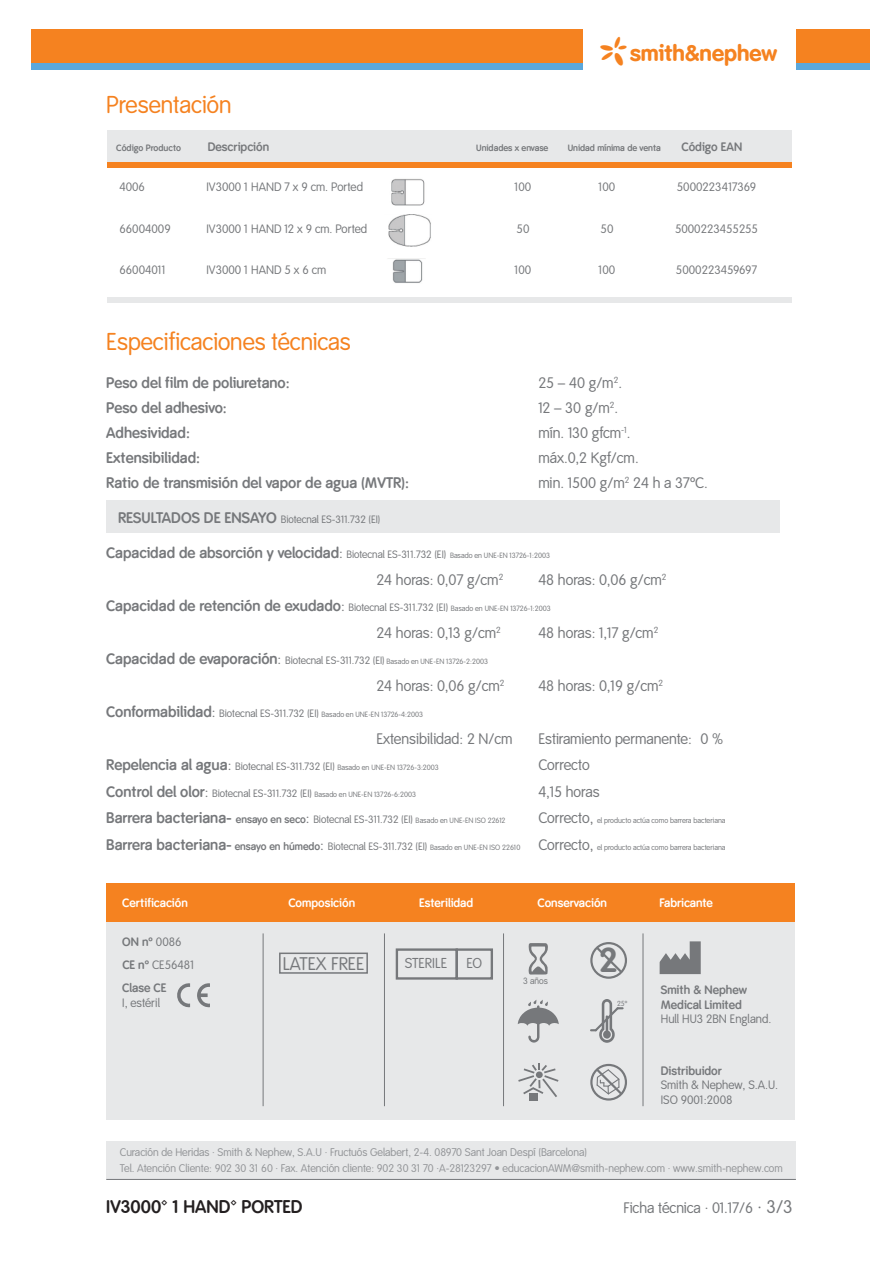
<style>
.page{position:relative;width:893px;height:1263px;background:#fff}
.page>*{position:absolute;margin:0;border:0;box-sizing:border-box;transform-origin:0 0}
.t1{font:700 34.2px "Smith&Nephew";color:#76787b}
.t2{font:24px "Smith&Nephew";color:#f58220}
.t3{font:22.35px "Smith&Nephew Logo";color:#f58220}
.t4{font:700 18px "Smith&Nephew";color:#231f20}
.t5{font:18px "Smith&Nephew";color:#76787b}
.t6{font:700 15px "Smith&Nephew";color:#76787b}
.t7{font:15px "Smith&Nephew";color:#76787b}
.t8{font:14.1px "Smith&Nephew";color:#76787b}
.t9{font:12px/14.4px "Smith&Nephew";color:#76787b}
.t10{font:700 12px/14.4px "Smith&Nephew";color:#76787b}
.t11{font:700 12px "Smith&Nephew";color:#fff}
.t12{font:10.95px/16.5px "Smith&Nephew";color:#939598}
.t13{font:10.5px "Smith&Nephew";color:#76787b}
.t14{font:700 9px "Smith&Nephew";color:#76787b}
.t15{font:9px "Smith&Nephew";color:#76787b}
.t16{font:7.5px "Smith&Nephew";color:#76787b}
.t17{font:7.2px "Smith&Nephew";color:#76787b}
.s1{font-weight:700;font-size:15px}
.s2{font-weight:400}
.s3{font-weight:400;font-size:10.5px}
.s4{font-weight:400;font-size:7.5px}
.s5{font-size:15px}
.s6{font-size:10.5px}
.s7{font-weight:700}
.s8{font-size:7.5px}
.s9{font-weight:700;font-size:10.5px}
.s10{font-size:18px}
</style>
<div class="page">
<div style="left:107px;top:1141px;width:689px;height:39px;background:#e7e8e9"></div>
<hr style="left:106px;top:1179px;width:690px;height:1px;background:#76787b">
<div style="left:796px;top:36px;width:74px;height:33px;background:#5ba8dc"></div>
<div style="left:796px;top:29px;width:74px;height:34px;background:#f58220"></div>
<div style="left:31px;top:36px;width:552px;height:33px;background:#5ba8dc"></div>
<div style="left:31px;top:29px;width:552px;height:34px;background:#f58220"></div>
<div style="left:106px;top:919px;width:689px;height:200px;background:#e7e8e9"></div>
<div style="left:106px;top:883px;width:689px;height:39px;background:#f58220"></div>
<svg style="left:528px;top:943px;width:20px;height:32px"></svg>
<div style="left:279px;top:952px;width:89px;height:22px;border:2px solid #76787b"></div>
<svg style="left:518px;top:1000px;width:41px;height:42px"></svg>
<div style="left:590px;top:942px;width:37px;height:37px;border:2px solid #76787b;border-radius:50%"></div>
<svg style="left:594px;top:944px;width:30px;height:31px"></svg>
<div style="left:590px;top:1064px;width:37px;height:36px;border:2px solid #76787b;border-radius:50%"></div>
<svg style="left:594px;top:1066px;width:30px;height:31px"></svg>
<svg style="left:591px;top:999px;width:32px;height:44px"></svg>
<hr style="left:263px;top:933px;width:1px;height:173px;background:#76787b">
<hr style="left:643px;top:933px;width:1px;height:173px;background:#76787b">
<hr style="left:503px;top:933px;width:1px;height:173px;background:#76787b">
<hr style="left:384px;top:933px;width:1px;height:173px;background:#76787b">
<svg style="left:197px;top:983px;width:13px;height:24px"></svg>
<svg style="left:177px;top:983px;width:13px;height:24px"></svg>
<div style="left:529px;top:1093px;width:8px;height:7px;background:#76787b"></div>
<svg style="left:518px;top:1063px;width:40px;height:34px"></svg>
<svg style="left:660px;top:941px;width:41px;height:33px"></svg>
<div style="left:396px;top:948px;width:62px;height:32px;border:2px solid #76787b"></div>
<div style="left:456px;top:948px;width:37px;height:32px;border:2px solid #76787b"></div>
<div style="left:107px;top:131px;width:685px;height:32px;background:#e7e8e9"></div>
<div style="left:107px;top:163px;width:685px;height:5px;background:#f58220"></div>
<div style="left:107px;top:297px;width:685px;height:5px;background:#e7e8e9"></div>
<img style="left:391px;top:179px;width:34px;height:26px">
<img style="left:388px;top:214px;width:43px;height:33px">
<img style="left:392px;top:259px;width:31px;height:24px">
<div style="left:106px;top:501px;width:673px;height:32px;background:#e7e8e9"></div>
<p class="t2" style="left:106px;top:91px;width:127px">Presentación</p>
<h3 class="t3" style="left:601px;top:37px;width:178px">*smith&amp;nephew</h3>
<p class="t14" style="left:116px;top:142px;width:66px">Código Producto</p>
<p class="t10" style="left:208px;top:140px;width:63px">Descripción</p>
<p class="t14" style="left:476px;top:142px;width:74px">Unidades x envase</p>
<p class="t14" style="left:568px;top:142px;width:95px">Unidad mínima de venta</p>
<p class="t10" style="left:681px;top:140px;width:62px">Código EAN</p>
<p class="t9" style="left:119px;top:180px;width:27px">4006</p>
<p class="t9" style="left:206px;top:180px;width:158px">IV3000 1 HAND 7 x 9 cm. Ported</p>
<p class="t9" style="left:515px;top:180px;width:18px">100</p>
<p class="t9" style="left:599px;top:180px;width:18px">100</p>
<p class="t9" style="left:677px;top:180px;width:81px">5000223417369</p>
<p class="t9" style="left:119px;top:222px;width:53px">66004009</p>
<p class="t9" style="left:206px;top:222px;width:162px">IV3000 1 HAND 12 x 9 cm. Ported</p>
<p class="t9" style="left:517px;top:222px;width:14px">50</p>
<p class="t9" style="left:601px;top:222px;width:14px">50</p>
<p class="t9" style="left:675px;top:222px;width:85px">5000223455255</p>
<p class="t9" style="left:119px;top:263px;width:48px">66004011</p>
<p class="t9" style="left:206px;top:263px;width:121px">IV3000 1 HAND 5 x 6 cm</p>
<p class="t9" style="left:515px;top:263px;width:18px">100</p>
<p class="t9" style="left:599px;top:263px;width:18px">100</p>
<p class="t9" style="left:676px;top:263px;width:83px">5000223459697</p>
<p class="t2" style="left:106px;top:328px;width:246px">Especificaciones técnicas</p>
<p class="t6" style="left:106px;top:374px;width:185px">Peso del film de poliuretano:</p>
<p class="t7" style="left:538px;top:374px;width:85px">25 – 40 g/m<sup>2</sup>.</p>
<p class="t6" style="left:106px;top:399px;width:122px">Peso del adhesivo:</p>
<p class="t7" style="left:538px;top:399px;width:81px">12 – 30 g/m<sup>2</sup>.</p>
<p class="t6" style="left:106px;top:424px;width:85px">Adhesividad:</p>
<p class="t7" style="left:538px;top:424px;width:94px">mín. 130 gfcm<sup>-1</sup>.</p>
<p class="t6" style="left:106px;top:449px;width:95px">Extensibilidad:</p>
<p class="t7" style="left:538px;top:449px;width:102px">máx.0,2 Kgf/cm.</p>
<p class="t6" style="left:106px;top:474px;width:304px">Ratio de transmisión del vapor de agua (MVTR):</p>
<p class="t7" style="left:538px;top:474px;width:171px">min. 1500 g/m<sup>2</sup> 24 h a 37ºC.</p>
<p class="t13" style="left:118px;top:513px;width:264px"><span class="s1">RESULTADOS DE ENSAYO</span> Biotecnal ES-311.732 (EI)</p>
<p class="t6" style="left:106px;top:544px;width:445px">Capacidad de absorción y velocidad<span class="s2">:</span> <span class="s3">Biotecnal ES-311.732 (EI)</span> <span class="s4">Basado en UNE-EN 13726-1:2003</span></p>
<p class="t7" style="left:376px;top:571px;width:129px">24 horas: 0,07 g/cm<sup>2</sup></p>
<p class="t7" style="left:538px;top:571px;width:130px">48 horas: 0,06 g/cm<sup>2</sup></p>
<p class="t6" style="left:106px;top:597px;width:446px">Capacidad de retención de exudado<span class="s2">:</span> <span class="s3">Biotecnal ES-311.732 (EI)</span> <span class="s4">Basado en UNE-EN 13726-1:2003</span></p>
<p class="t7" style="left:376px;top:624px;width:126px">24 horas: 0,13 g/cm<sup>2</sup></p>
<p class="t7" style="left:538px;top:624px;width:122px">48 horas: 1,17 g/cm<sup>2</sup></p>
<p class="t16" style="left:106px;top:657px;width:383px"><span class="s1">Capacidad de evaporación</span><span class="s5">:</span> <span class="s6">Biotecnal ES-311.732 (EI)</span> Basado en UNE-EN 13726-2:2003</p>
<p class="t7" style="left:376px;top:677px;width:130px">24 horas: 0,06 g/cm<sup>2</sup></p>
<p class="t7" style="left:538px;top:677px;width:126px">48 horas: 0,19 g/cm<sup>2</sup></p>
<p class="t16" style="left:106px;top:710px;width:318px"><span class="s1">Conformabilidad</span><span class="s5">:</span> <span class="s6">Biotecnal ES-311.732 (EI)</span> Basado en UNE-EN 13726-4:2003</p>
<p class="t7" style="left:376px;top:730px;width:138px">Extensibilidad: 2 N/cm</p>
<p class="t7" style="left:538px;top:730px;width:186px">Estiramiento permanente: 0 %</p>
<p class="t16" style="left:106px;top:763px;width:334px"><span class="s1">Repelencia al agua</span><span class="s5">:</span> <span class="s6">Biotecnal ES-311.732 (EI)</span> Basado en UNE-EN 13726-3:2003</p>
<p class="t7" style="left:538px;top:756px;width:53px">Correcto</p>
<p class="t16" style="left:106px;top:790px;width:311px"><span class="s1">Control del olor</span><span class="s5">:</span> <span class="s6">Biotecnal ES-311.732 (EI)</span> Basado en UNE-EN 13726-6:2003</p>
<p class="t7" style="left:538px;top:783px;width:63px">4,15 horas</p>
<p class="t13" style="left:106px;top:813px;width:401px"><span class="s1">Barrera bacteriana-</span> <span class="s7">ensayo en seco</span><span class="s5">:</span> Biotecnal ES-311.732 (EI) <span class="s8">Basado en UNE-EN ISO 22612</span></p>
<p class="t16" style="left:538px;top:816px;width:189px"><span class="s5">Correcto,</span> el producto actúa como barrera bacteriana</p>
<p class="t16" style="left:106px;top:843px;width:621px"><span class="s1">Barrera bacteriana-</span> <span class="s9">ensayo en húmedo</span><span class="s5">:</span> <span class="s6">Biotecnal ES-311.732 (EI)</span> Basado en UNE-EN ISO 22610 <span class="s5">Correcto,</span> el producto actúa como barrera bacteriana</p>
<p class="t11" style="left:122px;top:896px;width:67px">Certificación</p>
<p class="t11" style="left:288px;top:896px;width:68px">Composición</p>
<p class="t11" style="left:419px;top:896px;width:56px">Esterilidad</p>
<p class="t11" style="left:537px;top:896px;width:71px">Conservación</p>
<p class="t11" style="left:660px;top:896px;width:55px">Fabricante</p>
<p class="t10" style="left:122px;top:935px;width:61px">ON nº <span class="s2">0086</span></p>
<p class="t9" style="left:122px;top:958px;width:74px"><span class="s7">CE nº</span> CE56481</p>
<p class="t10" style="left:122px;top:981px;width:46px">Clase CE</p>
<p class="t9" style="left:122px;top:996px;width:39px">I, estéril</p>
<p class="t5" style="left:283px;top:953px;width:83px">LATEX FREE</p>
<p class="t1" style="left:599px;top:940px;width:20px">2</p>
<p class="t8" style="left:405px;top:955px;width:44px">STERILE</p>
<p class="t8" style="left:466px;top:955px;width:17px">EO</p>
<p class="t15" style="left:523px;top:976px;width:26px">3 años</p>
<p class="t10" style="left:661px;top:983px;width:88px">Smith &amp; Nephew<br>Medical Limited</p>
<p class="t9" style="left:661px;top:1012px;width:112px">Hull HU3 2BN England.</p>
<p class="t10" style="left:661px;top:1064px;width:62px">Distribuidor</p>
<p class="t9" style="left:661px;top:1078px;width:119px">Smith &amp; Nephew, S.A.U.<br>ISO 9001:2008</p>
<p class="t17" style="left:617px;top:999px;width:12px">25º</p>
<p class="t12" style="left:120px;top:1144px;width:664px">Curación de Heridas · Smith &amp; Nephew, S.A.U · Fructuós Gelabert, 2-4. 08970 Sant Joan Despí (Barcelona)<br>Tel. Atención Cliente: 902 30 31 60 · Fax. Atención cliente: 902 30 31 70 ·A-28123297 • educacionAWM@smith-nephew.com · www.smith-nephew.com</p>
<h3 class="t4" style="left:106px;top:1196px;width:198px">IV3000™ 1 HAND™ PORTED</h3>
<h3 class="t7" style="left:623px;top:1199px;width:171px">Ficha técnica · 01.17/6 <span class="s10">· 3/3</span></h3>
</div>
